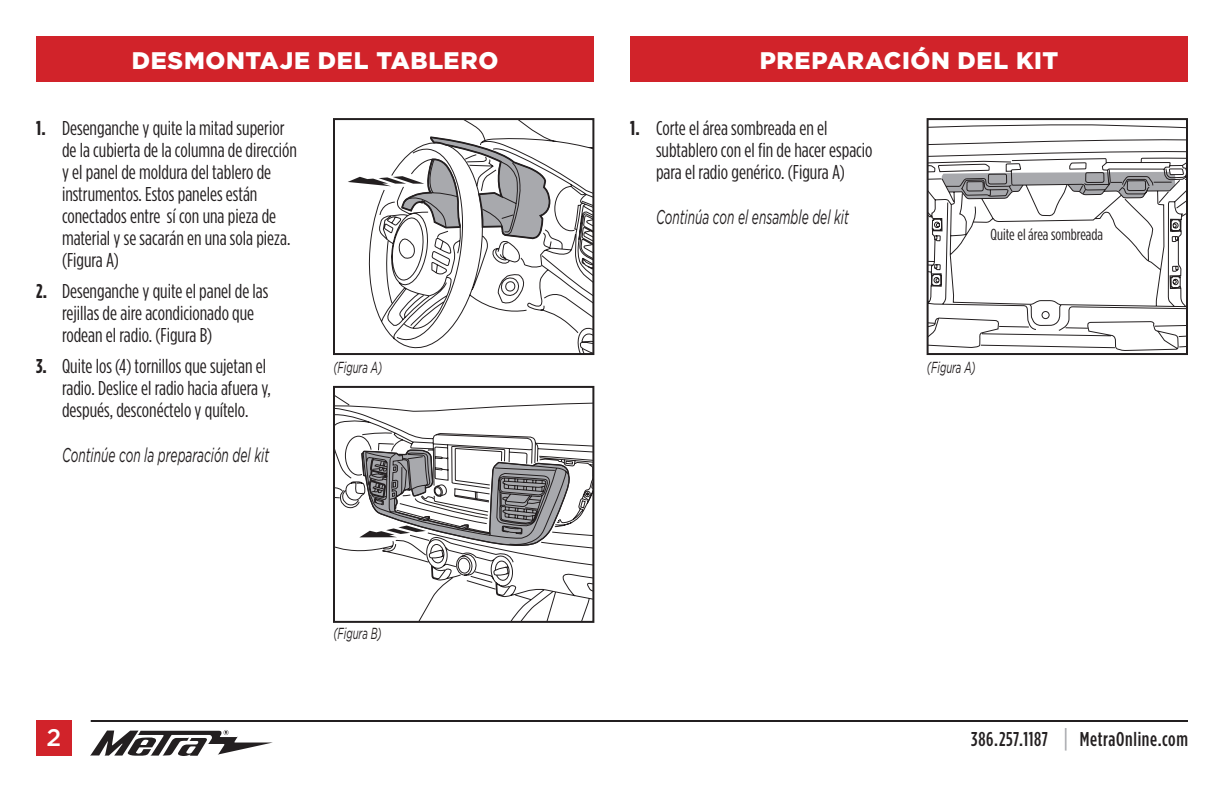
<style>
.page{position:relative;width:1224px;height:792px;background:#fff}
.page>*{position:absolute;margin:0;border:0;box-sizing:border-box;transform-origin:0 0}
.t1{font:900 24px "Gotham";letter-spacing:.03em;color:#fff}
.t2{font:500 24px "Gotham";color:#fff}
.t3{font:20px/22px "Gotham Condensed";color:#231f20}
.t4{font:italic 20px "Gotham";color:#231f20;scale:.6 1}
.t5{font:500 20px "Gotham Condensed";letter-spacing:.03em;color:#231f20}
.t6{font:italic 16px "Gotham";color:#231f20;scale:.6 1}
.t7{font:16px "Gotham Condensed";color:#231f20}
.s1{font-weight:700}
.s2{font-size:26px;color:#a8a9ad}
</style>
<div class="page">
<svg style="left:90px;top:730px;width:183px;height:26px"></svg>
<hr style="left:91px;top:720px;width:1097px;height:2px;background:#231f20">
<div style="left:36px;top:720px;width:36px;height:36px;background:#d1232a"></div>
<div style="left:36px;top:36px;width:558px;height:46px;background:#d1232a"></div>
<div style="left:630px;top:36px;width:558px;height:45px;background:#d1232a"></div>
<svg style="left:336px;top:396px;width:255px;height:224px"></svg>
<svg style="left:359px;top:447px;width:211px;height:111px"></svg>
<div style="left:333px;top:386px;width:261px;height:237px;border:2px solid #231f20"></div>
<svg style="left:368px;top:139px;width:223px;height:213px"></svg>
<svg style="left:348px;top:121px;width:202px;height:136px"></svg>
<div style="left:333px;top:118px;width:261px;height:237px;border:2px solid #231f20"></div>
<svg style="left:930px;top:124px;width:255px;height:227px"></svg>
<div style="left:927px;top:118px;width:261px;height:237px;border:2px solid #231f20"></div>
<p class="t1" style="left:132px;top:47px;width:368px">DESMONTAJE DEL TABLERO</p>
<p class="t1" style="left:760px;top:47px;width:300px">PREPARACIÓN DEL KIT</p>
<p class="t3" style="left:62px;top:117px;width:236px;text-indent:-26px"><span class="s1">1.</span> Desenganche y quite la mitad superior de la cubierta de la columna de dirección y el panel de moldura del tablero de instrumentos. Estos paneles están conectados entre sí con una pieza de material y se sacarán en una sola pieza. (Figura A)</p>
<p class="t3" style="left:62px;top:280px;width:208px;text-indent:-26px"><span class="s1">2.</span> Desenganche y quite el panel de las rejillas de aire acondicionado que rodean el radio. (Figura B)</p>
<p class="t3" style="left:62px;top:355px;width:210px;text-indent:-26px"><span class="s1">3.</span> Quite los (4) tornillos que sujetan el radio. Deslice el radio hacia afuera y, después, desconéctelo y quítelo.</p>
<p class="t4" style="left:62px;top:444px;width:347px">Continúe con la preparación del kit</p>
<p class="t3" style="left:656px;top:117px;width:218px;text-indent:-26px"><span class="s1">1.</span> Corte el área sombreada en el subtablero con el fin de hacer espacio para el radio genérico. (Figura A)</p>
<p class="t4" style="left:656px;top:206px;width:323px">Continúa con el ensamble del kit</p>
<p class="t7" style="left:990px;top:225px;width:114px">Quite el área sombreada</p>
<p class="t6" style="left:333px;top:358px;width:83px">(Figura A)</p>
<p class="t6" style="left:927px;top:358px;width:83px">(Figura A)</p>
<p class="t6" style="left:333px;top:625px;width:82px">(Figura B)</p>
<p class="t2" style="left:47px;top:724px;width:16px">2</p>
<p class="t5" style="left:971px;top:728px;width:218px">386.257.1187 <span class="s2">|</span> MetraOnline.com</p>
</div>
